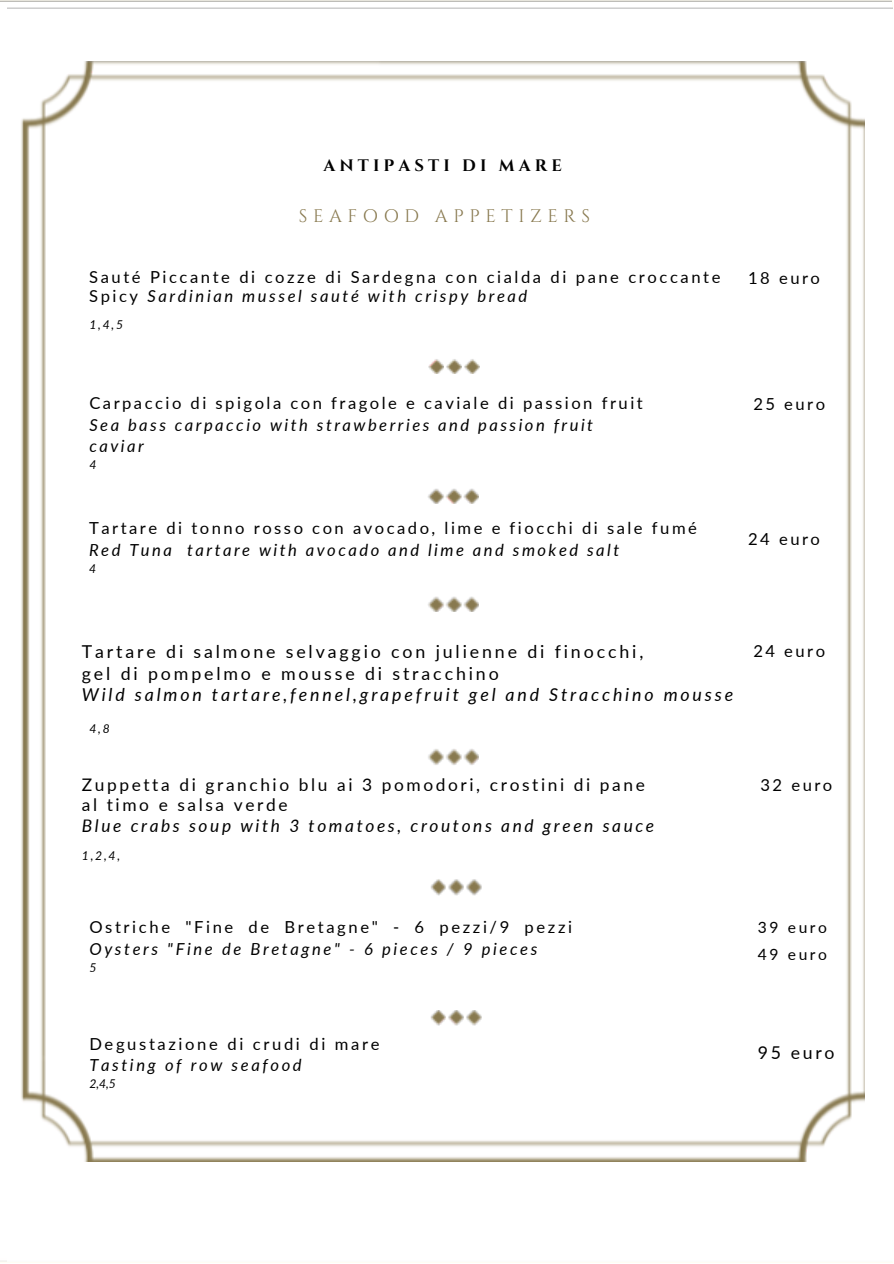
<style>
.page{position:relative;width:894px;height:1264px;background:#fff}
.page>*{position:absolute;margin:0;border:0;box-sizing:border-box;transform-origin:0 0}
.t1{font:18.15px "Cinzel";letter-spacing:.31em;color:#88794f}
.t2{font:17.85px/21.3px "Lato";letter-spacing:.16em;color:#000}
.t3{font:17.7px "Lato";letter-spacing:.15em;color:#000}
.t4{font:17.25px/20.2px "Lato";letter-spacing:.15em;color:#000}
.t5{font:16.65px/21.3px "Lato";letter-spacing:.155em;color:#000}
.t6{font:italic 16.65px/21.3px "Lato";letter-spacing:.15em;color:#000}
.t7{font:700 16.65px "Cinzel";letter-spacing:.25em;color:#000}
.t8{font:15.6px/27px "Lato";letter-spacing:.17em;color:#000}
.t9{font:italic 12.15px "Lato";color:#000}
.s1{font-style:italic}
.s2{font-style:normal}
</style>
<div class="page">
<img style="left:21px;top:61px;width:843px;height:1100px">
<img style="left:429px;top:358px;width:14px;height:15px">
<img style="left:447px;top:358px;width:14px;height:15px">
<img style="left:465px;top:358px;width:14px;height:15px">
<img style="left:427px;top:489px;width:51px;height:14px">
<img style="left:427px;top:596px;width:51px;height:15px">
<img style="left:427px;top:748px;width:51px;height:17px">
<img style="left:430px;top:878px;width:15px;height:17px">
<img style="left:448px;top:878px;width:15px;height:17px">
<img style="left:466px;top:878px;width:15px;height:17px">
<img style="left:430px;top:1010px;width:15px;height:15px">
<img style="left:448px;top:1010px;width:15px;height:15px">
<img style="left:466px;top:1010px;width:15px;height:15px">
<h3 class="t7" style="left:323px;top:155px;width:240px">ANTIPASTI DI MARE</h3>
<h3 class="t1" style="left:299px;top:204px;width:293px">SEAFOOD APPETIZERS</h3>
<p class="t5" style="left:89px;top:267px;width:632px;line-height:19.2px">Sauté Piccante di cozze di Sardegna con cialda di pane croccante<br>Spicy <span class="s1">Sardinian mussel sauté with crispy bread</span></p>
<h4 class="t9" style="left:89px;top:317px;width:35px">1,4,5</h4>
<p class="t6" style="left:89px;top:392px;width:554px"><span class="s2">Carpaccio di spigola con fragole e caviale di passion fruit<br></span>Sea bass carpaccio with strawberries and passion fruit caviar</p>
<p class="t9" style="left:89px;top:457px;width:9px">4</p>
<p class="t5" style="left:89px;top:517px;width:609px">Tartare di tonno rosso con avocado, lime e fiocchi di sale fumé<br><span class="s1">Red Tuna tartare with avocado and lime and smoked salt</span></p>
<p class="t9" style="left:89px;top:561px;width:9px">4</p>
<h3 class="t5" style="left:748px;top:267px;width:73px">18 euro</h3>
<p class="t5" style="left:753px;top:393px;width:73px">25 euro</p>
<p class="t5" style="left:748px;top:528px;width:73px">24 euro</p>
<p class="t2" style="left:82px;top:640px;width:653px">Tartare di salmone selvaggio con julienne di finocchi,<br>gel di pompelmo e mousse di stracchino<br><span class="s1">Wild salmon tartare,fennel,grapefruit gel and Stracchino mousse</span></p>
<p class="t9" style="left:89px;top:721px;width:22px">4,8</p>
<h3 class="t4" style="left:82px;top:774px;width:573px">Zuppetta di granchio blu ai 3 pomodori, crostini di pane al timo e salsa verde<br><span class="s1">Blue crabs soup with 3 tomatoes, croutons and green sauce</span></h3>
<p class="t9" style="left:82px;top:848px;width:40px">1,2,4,</p>
<p class="t5" style="left:753px;top:639px;width:73px">24 euro</p>
<h3 class="t5" style="left:760px;top:773px;width:73px">32 euro</h3>
<h3 class="t6" style="left:89px;top:916px;width:484px"><span class="s2">Ostriche "Fine de Bretagne" - 6 pezzi/9 pezzi<br></span>Oysters "Fine de Bretagne" - 6 pieces / 9 pieces</h3>
<h3 class="t9" style="left:89px;top:959px;width:9px">5</h3>
<p class="t8" style="left:757px;top:913px;width:71px">39 euro<br>49 euro</p>
<h3 class="t5" style="left:89px;top:1032px;width:291px">Degustazione di crudi di mare<br><span class="s1">Tasting of row seafood</span></h3>
<h3 class="t9" style="left:89px;top:1076px;width:28px">2,4,5</h3>
<h3 class="t3" style="left:757px;top:1041px;width:78px">95 euro</h3>
</div>
